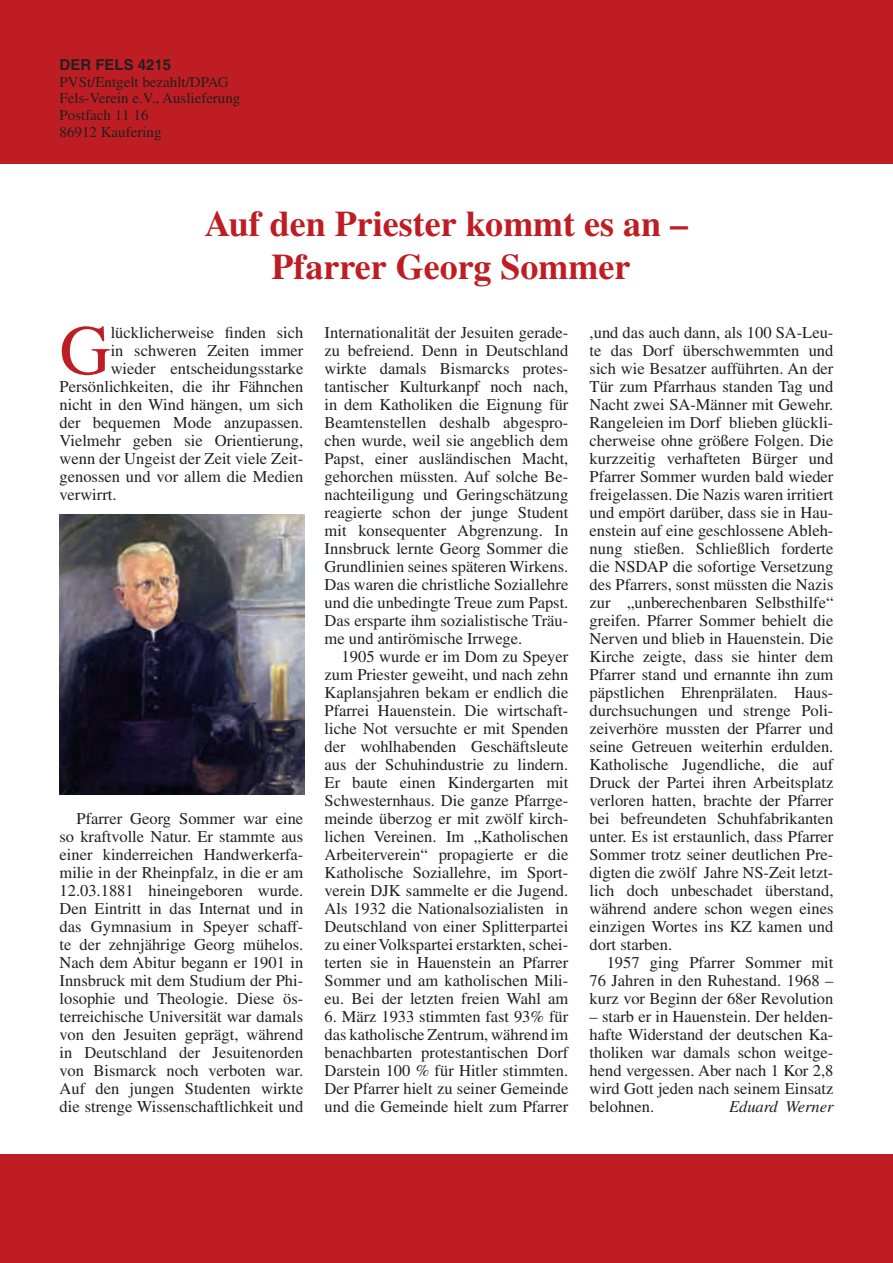
<style>
.page{position:relative;width:893px;height:1263px;background:#be1e23}
.page>*{position:absolute;margin:0;border:0;box-sizing:border-box;transform-origin:0 0}
.t1{font:70.95px "Times";color:#be1e23}
.t2{font:700 36px/43.2px "Times";color:#be1e23;text-align:center}
.t3{font:16.5px/18px "Times";color:#231f20;text-align:justify}
.t4{font:italic 16.5px "Times";color:#231f20}
.t5{font:15px/16.5px "Times";color:#231f20}
.t6{font:700 15px "Helvetica";color:#231f20}
</style>
<div class="page">
<div style="left:0;top:164px;width:893px;height:990px;background:#fff"></div>
<img style="left:60px;top:514px;width:244px;height:280px">
<p class="t6" style="left:60px;top:56px;width:113px">DER FELS 4215</p>
<p class="t5" style="left:60px;top:74px;width:182px">PVSt/Entgelt bezahlt/DPAG<br>Fels-Verein e.V., Auslieferung<br>Postfach 11 16<br>86912 Kaufering</p>
<h2 class="t2" style="left:205px;top:201px;width:485px">Auf den Priester kommt es an –<br>Pfarrer Georg Sommer</h2>
<h1 class="t1" style="left:60px;top:310px;width:53px">G</h1>
<p class="t3" style="left:111px;top:324px;width:194px">lücklicherweise finden sich</p>
<p class="t3" style="left:111px;top:342px;width:194px">in schweren Zeiten immer</p>
<p class="t3" style="left:111px;top:360px;width:194px">wieder entscheidungsstarke</p>
<p class="t3" style="left:60px;top:378px;width:245px">Persönlichkeiten, die ihr Fähnchen</p>
<p class="t3" style="left:60px;top:396px;width:245px">nicht in den Wind hängen, um sich</p>
<p class="t3" style="left:60px;top:414px;width:245px">der bequemen Mode anzupassen.</p>
<p class="t3" style="left:60px;top:432px;width:245px">Vielmehr geben sie Orientierung,</p>
<p class="t3" style="left:60px;top:450px;width:245px">wenn der Ungeist der Zeit viele Zeit-</p>
<p class="t3" style="left:60px;top:468px;width:245px">genossen und vor allem die Medien</p>
<p class="t3" style="left:60px;top:486px;width:59px">verwirrt.</p>
<p class="t3" style="left:60px;top:810px;width:245px;text-indent:17px">Pfarrer Georg Sommer war eine so kraftvolle Natur. Er stammte aus einer kinderreichen Handwerkerfa&shy;milie in der Rheinpfalz, in die er am 12.03.1881 hineingeboren wurde.<br>Den Eintritt in das Internat und in das Gymnasium in Speyer schaff&shy;te der zehnjährige Georg mühelos.<br>Nach dem Abitur begann er 1901 in Innsbruck mit dem Studium der Phi&shy;losophie und Theologie. Diese ös&shy;terreichische Universität war damals von den Jesuiten geprägt, während in Deutschland der Jesuitenorden von Bismarck noch verboten war.<br>Auf den jungen Studenten wirkte die strenge Wissenschaftlichkeit und</p>
<p class="t3" style="left:325px;top:324px;width:245px">Internationalität der Jesuiten gerade&shy;zu befreiend. Denn in Deutschland wirkte damals Bismarcks protes&shy;tantischer Kulturkanpf noch nach, in dem Katholiken die Eignung für Beamtenstellen deshalb abgespro&shy;chen wurde, weil sie angeblich dem Papst, einer ausländischen Macht, gehorchen müssten. Auf solche Be&shy;nachteiligung und Geringschätzung reagierte schon der junge Student mit konsequenter Abgrenzung. In Innsbruck lernte Georg Sommer die Grundlinien seines späteren Wirkens.<br>Das waren die christliche Soziallehre und die unbedingte Treue zum Papst.<br>Das ersparte ihm sozialistische Träu&shy;me und antirömische Irrwege.</p>
<p class="t3" style="left:325px;top:648px;width:245px;text-indent:17px">1905 wurde er im Dom zu Speyer zum Priester geweiht, und nach zehn Kaplansjahren bekam er endlich die Pfarrei Hauenstein. Die wirtschaft&shy;liche Not versuchte er mit Spenden der wohlhabenden Geschäftsleute aus der Schuhindustrie zu lindern.<br>Er baute einen Kindergarten mit Schwesternhaus. Die ganze Pfarrge&shy;meinde überzog er mit zwölf kirch&shy;lichen Vereinen. Im „Katholischen Arbeiterverein“ propagierte er die Katholische Soziallehre, im Sport&shy;verein DJK sammelte er die Jugend.<br>Als 1932 die Nationalsozialisten in Deutschland von einer Splitterpartei zu einer Volkspartei erstarkten, schei&shy;terten sie in Hauenstein an Pfarrer Sommer und am katholischen Mili&shy;eu. Bei der letzten freien Wahl am</p>
<p class="t3" style="left:325px;top:1008px;width:245px">6. März 1933 stimmten fast 93% für das katholische Zentrum, während im benachbarten protestantischen Dorf Darstein 100 % für Hitler stimmten.<br>Der Pfarrer hielt zu seiner Gemeinde und die Gemeinde hielt zum Pfarrer</p>
<p class="t3" style="left:590px;top:324px;width:245px">,und das auch dann, als 100 SA-Leu&shy;te das Dorf überschwemmten und sich wie Besatzer aufführten. An der Tür zum Pfarrhaus standen Tag und Nacht zwei SA-Männer mit Gewehr.<br>Rangeleien im Dorf blieben glückli&shy;cherweise ohne größere Folgen. Die kurzzeitig verhafteten Bürger und Pfarrer Sommer wurden bald wieder freigelassen. Die Nazis waren irritiert und empört darüber, dass sie in Hau&shy;enstein auf eine geschlossene Ableh&shy;nung stießen. Schließlich forderte die NSDAP die sofortige Versetzung des Pfarrers, sonst müssten die Nazis zur „unberechenbaren Selbsthilfe“ greifen. Pfarrer Sommer behielt die Nerven und blieb in Hauenstein. Die Kirche zeigte, dass sie hinter dem Pfarrer stand und ernannte ihn zum päpstlichen Ehrenprälaten. Haus&shy;durchsuchungen und strenge Poli&shy;zeiverhöre mussten der Pfarrer und seine Getreuen weiterhin erdulden.<br>Katholische Jugendliche, die auf Druck der Partei ihren Arbeitsplatz verloren hatten, brachte der Pfarrer bei befreundeten Schuhfabrikanten unter. Es ist erstaunlich, dass Pfarrer Sommer trotz seiner deutlichen Pre&shy;digten die zwölf Jahre NS-Zeit letzt&shy;lich doch unbeschadet überstand, während andere schon wegen eines einzigen Wortes ins KZ kamen und dort starben.</p>
<p class="t3" style="left:590px;top:954px;width:245px;text-indent:17px">1957 ging Pfarrer Sommer mit 76 Jahren in den Ruhestand. 1968 – kurz vor Beginn der 68er Revolution</p>
<p class="t3" style="left:590px;top:1008px;width:245px">– starb er in Hauenstein. Der helden&shy;hafte Widerstand der deutschen Ka&shy;tholiken war damals schon weitge&shy;hend vergessen. Aber nach 1 Kor 2,8 wird Gott jeden nach seinem Einsatz belohnen.</p>
<p class="t4" style="left:729px;top:1098px;width:106px">Eduard Werner</p>
</div>
